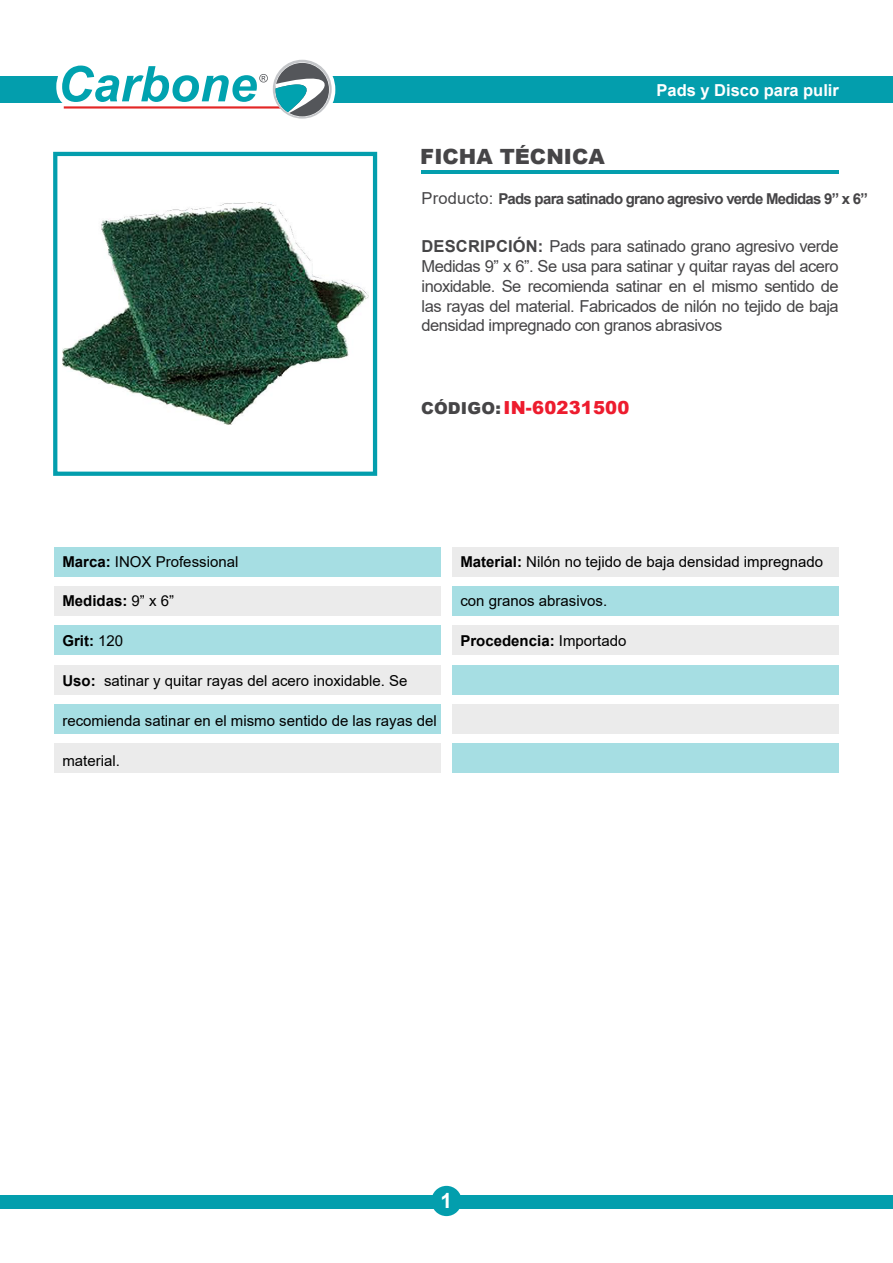
<style>
.page{position:relative;width:893px;height:1263px;background:#fff}
.page>*{position:absolute;margin:0;border:0;box-sizing:border-box;transform-origin:0 0}
.t1{font:900 21px "Arial";color:#464547}
.t2{font:700 21px "Arial";color:#fff}
.t3{font:900 18px "Arial";letter-spacing:.01em;color:#ed1c2e}
.t4{font:16.5px/19.8px "Arial";letter-spacing:-.03em;color:#464547;text-align:justify}
.t5{font:700 16.5px "Arial";color:#fff}
.t6{font:15px "Arial";color:#000}
.t7{font:700 15px "Arial";letter-spacing:-.05em;color:#464547}
.t8{font:700 15px "Arial";color:#000}
.s1{font-weight:400;font-size:16.5px}
.s2{font-weight:700}
.s3{font-size:16.5px;color:#464547}
.s4{font-weight:400}
</style>
<div class="page">
<div style="left:0;top:77px;width:62px;height:26px;background:#039ead"></div>
<div style="left:303px;top:77px;width:590px;height:26px;background:#039ead"></div>
<div style="left:264px;top:54px;width:71px;height:71px;border:12px solid #fff;border-radius:50%"></div>
<svg style="left:273px;top:60px;width:59px;height:59px"></svg>
<svg style="left:47px;top:54px;width:282px;height:63px"></svg>
<hr style="left:421px;top:171px;width:418px;height:3px;background:#039ead">
<div style="left:0;top:1195px;width:893px;height:14px;background:#039ead"></div>
<div style="left:431px;top:1186px;width:31px;height:30px;background:#039ead;border-radius:50%"></div>
<div style="left:54px;top:547px;width:387px;height:30px;background:#a6dee3"></div>
<div style="left:452px;top:547px;width:387px;height:30px;background:#ebebeb"></div>
<div style="left:54px;top:586px;width:387px;height:30px;background:#ebebeb"></div>
<div style="left:452px;top:586px;width:387px;height:30px;background:#a6dee3"></div>
<div style="left:54px;top:626px;width:387px;height:29px;background:#a6dee3"></div>
<div style="left:54px;top:704px;width:387px;height:30px;background:#a6dee3"></div>
<div style="left:452px;top:626px;width:387px;height:29px;background:#ebebeb"></div>
<div style="left:452px;top:704px;width:387px;height:30px;background:#ebebeb"></div>
<div style="left:54px;top:665px;width:387px;height:29px;background:#ebebeb"></div>
<div style="left:54px;top:743px;width:387px;height:30px;background:#ebebeb"></div>
<div style="left:452px;top:665px;width:387px;height:29px;background:#a6dee3"></div>
<div style="left:452px;top:743px;width:387px;height:30px;background:#a6dee3"></div>
<img style="left:62px;top:203px;width:306px;height:222px">
<div style="left:53px;top:152px;width:324px;height:324px;border:4px solid #039ead"></div>
<p class="t1" style="left:420px;top:141px;width:186px">FICHA TÉCNICA</p>
<p class="t5" style="left:656px;top:78px;width:184px">Pads y Disco para pulir</p>
<p class="t7" style="left:421px;top:188px;width:448px"><span class="s1">Producto:</span> Pads para satinado grano agresivo verde Medidas 9” x 6”</p>
<p class="t4" style="left:421px;top:236px;width:419px"><span class="s2">DESCRIPCIÓN:</span> Pads para satinado grano agresivo verde Medidas 9” x 6”. Se usa para satinar y quitar rayas del acero inoxidable. Se recomienda satinar en el mismo sentido de las rayas del material. Fabricados de nilón no tejido de baja densidad impregnado con granos abrasivos</p>
<p class="t3" style="left:421px;top:394px;width:210px"><span class="s3">CÓDIGO:</span> IN-60231500</p>
<p class="t6" style="left:62px;top:551px;width:177px"><span class="s2">Marca:</span> INOX Professional</p>
<p class="t8" style="left:62px;top:591px;width:113px">Medidas: <span class="s4">9” x 6”</span></p>
<p class="t8" style="left:62px;top:630px;width:62px">Grit: <span class="s4">120</span></p>
<p class="t6" style="left:62px;top:670px;width:347px"><span class="s2">Uso:</span> satinar y quitar rayas del acero inoxidable. Se</p>
<p class="t6" style="left:62px;top:710px;width:376px">recomienda satinar en el mismo sentido de las rayas del</p>
<p class="t6" style="left:62px;top:750px;width:59px">material.</p>
<p class="t6" style="left:460px;top:551px;width:364px"><span class="s2">Material:</span> Nilón no tejido de baja densidad impregnado</p>
<p class="t6" style="left:460px;top:591px;width:148px">con granos abrasivos.</p>
<p class="t8" style="left:460px;top:630px;width:167px">Procedencia: <span class="s4">Importado</span></p>
<p class="t2" style="left:441px;top:1186px;width:13px">1</p>
</div>
